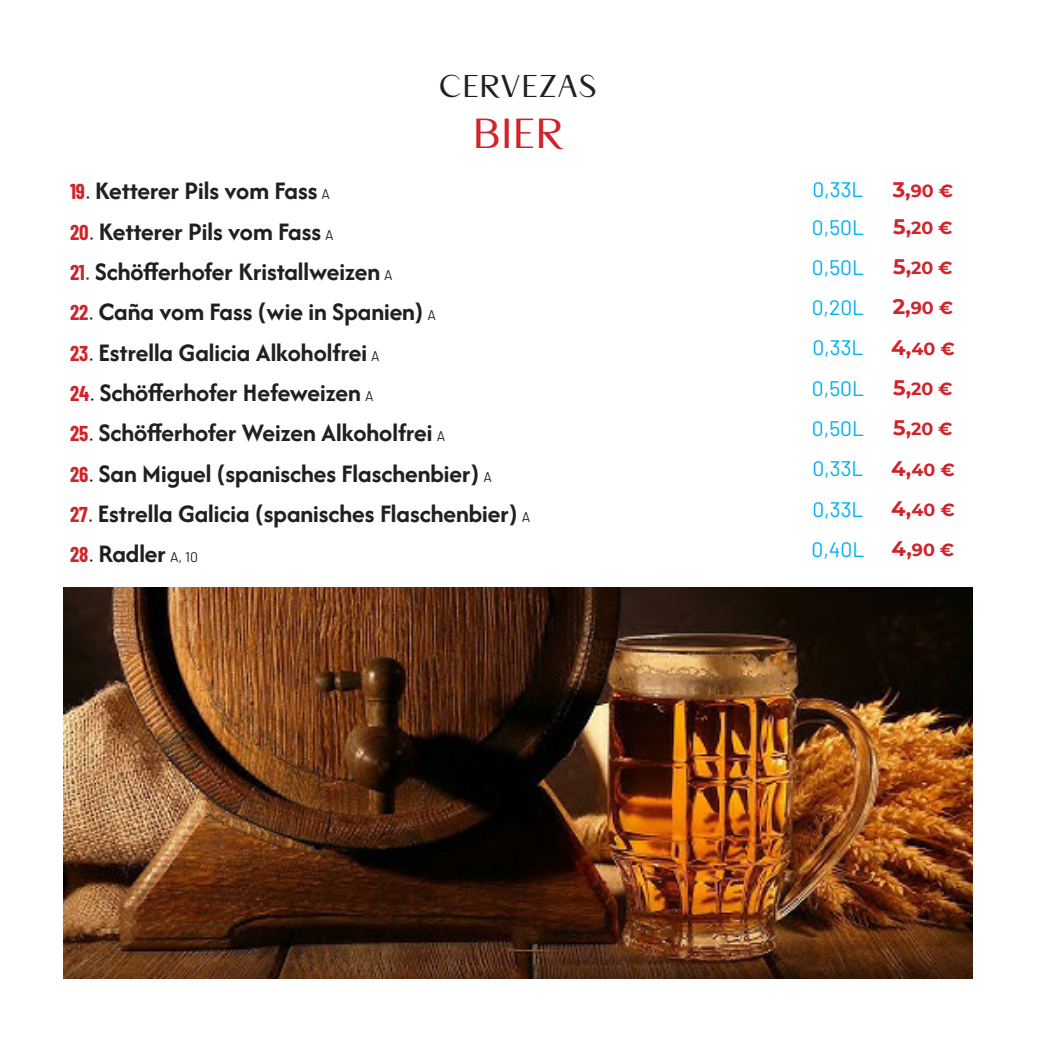
<style>
.page{position:relative;width:1042px;height:1042px;background:#fff}
.page>*{position:absolute;margin:0;border:0;box-sizing:border-box;transform-origin:0 0}
.t1{font:42px "APOLLO";color:#d1232a}
.t2{font:31.5px "APOLLO";letter-spacing:.1em;color:#231f20}
.t3{font:700 26.25px "Afacad Flux";color:#231f20}
.t4{font:21px "Barlow";color:#00aeef}
.t5{font:700 17.5px "Montserrat";color:#d1232a}
.s1{font-family:"Barlow Condensed";font-size:21px;color:#d1232a}
.s2{font-family:"Barlow";font-weight:400;font-size:21px}
.s3{font-family:"Barlow";font-weight:400;font-size:14px}
.s4{font-size:21px}
</style>
<div class="page">
<img style="left:63px;top:588px;width:909px;height:391px">
<p class="t2" style="left:440px;top:66px;width:157px">CERVEZAS</p>
<p class="t1" style="left:475px;top:107px;width:88px">BIER</p>
<p class="t3" style="left:70px;top:174px;width:262px"><span class="s1">19</span><span class="s2">.</span> Ketterer Pils vom Fass <span class="s3">A</span></p>
<p class="t4" style="left:812px;top:174px;width:52px">0,33L</p>
<p class="t5" style="left:893px;top:178px;width:62px"><span class="s4">3,</span>90 €</p>
<p class="t3" style="left:70px;top:214px;width:265px"><span class="s1">20</span><span class="s2">.</span> Ketterer Pils vom Fass <span class="s3">A</span></p>
<p class="t4" style="left:812px;top:212px;width:53px">0,50L</p>
<p class="t5" style="left:893px;top:215px;width:61px"><span class="s4">5,</span>20 €</p>
<p class="t3" style="left:70px;top:255px;width:324px"><span class="s1">21</span><span class="s2">.</span> Schöfferhofer Kristallweizen <span class="s3">A</span></p>
<p class="t4" style="left:812px;top:252px;width:53px">0,50L</p>
<p class="t5" style="left:893px;top:255px;width:61px"><span class="s4">5,</span>20 €</p>
<p class="t3" style="left:70px;top:295px;width:367px"><span class="s1">22</span><span class="s2">.</span> Caña vom Fass (wie in Spanien) <span class="s3">A</span></p>
<p class="t4" style="left:811px;top:292px;width:54px">0,20L</p>
<p class="t5" style="left:892px;top:296px;width:62px"><span class="s4">2,</span>90 €</p>
<p class="t3" style="left:70px;top:335px;width:311px"><span class="s1">23</span><span class="s2">.</span> Estrella Galicia Alkoholfrei <span class="s3">A</span></p>
<p class="t4" style="left:812px;top:333px;width:52px">0,33L</p>
<p class="t5" style="left:891px;top:336px;width:65px"><span class="s4">4,</span>40 €</p>
<p class="t3" style="left:70px;top:375px;width:305px"><span class="s1">24</span><span class="s2">.</span> Schöfferhofer Hefeweizen <span class="s3">A</span></p>
<p class="t4" style="left:812px;top:373px;width:53px">0,50L</p>
<p class="t5" style="left:893px;top:376px;width:61px"><span class="s4">5,</span>20 €</p>
<p class="t3" style="left:70px;top:416px;width:377px"><span class="s1">25</span><span class="s2">.</span> Schöfferhofer Weizen Alkoholfrei <span class="s3">A</span></p>
<p class="t4" style="left:812px;top:413px;width:53px">0,50L</p>
<p class="t5" style="left:893px;top:416px;width:61px"><span class="s4">5,</span>20 €</p>
<p class="t3" style="left:70px;top:456px;width:423px"><span class="s1">26</span><span class="s2">.</span> San Miguel (spanisches Flaschenbier) <span class="s3">A</span></p>
<p class="t4" style="left:812px;top:453px;width:52px">0,33L</p>
<p class="t5" style="left:891px;top:457px;width:65px"><span class="s4">4,</span>40 €</p>
<p class="t3" style="left:70px;top:496px;width:462px"><span class="s1">27</span><span class="s2">.</span> Estrella Galicia (spanisches Flaschenbier) <span class="s3">A</span></p>
<p class="t4" style="left:812px;top:494px;width:52px">0,33L</p>
<p class="t5" style="left:891px;top:497px;width:65px"><span class="s4">4,</span>40 €</p>
<p class="t3" style="left:70px;top:537px;width:129px"><span class="s1">28</span><span class="s2">.</span> Radler <span class="s3">A, 10</span></p>
<p class="t4" style="left:811px;top:534px;width:54px">0,40L</p>
<p class="t5" style="left:891px;top:537px;width:64px"><span class="s4">4,</span>90 €</p>
</div>
